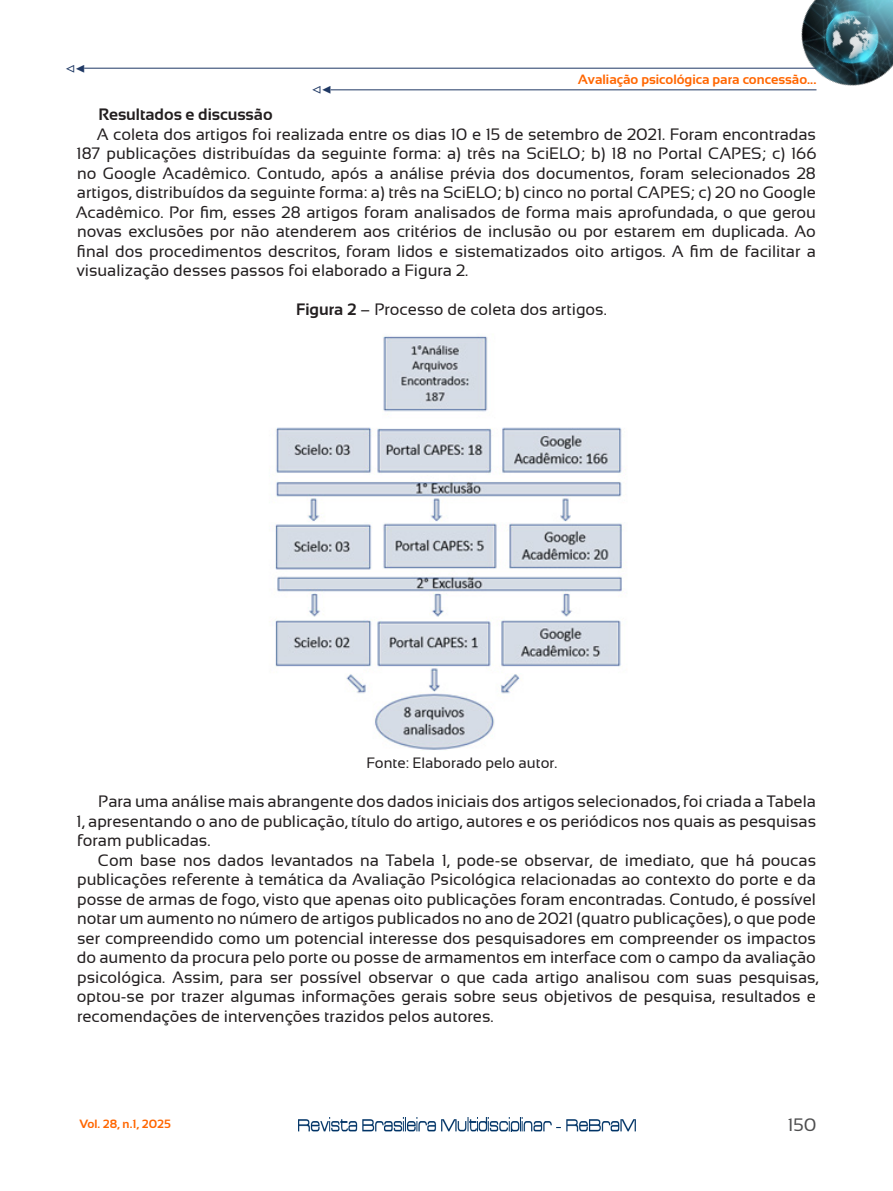
<style>
.page{position:relative;width:893px;height:1191px;background:#fff}
.page>*{position:absolute;margin:0;border:0;box-sizing:border-box;transform-origin:0 0}
.t1{font:18px "Sansation";color:#4f4f50}
.t2{font:16.5px/19.5px "Sansation";color:#231f20;text-align:justify}
.t3{font:700 16.5px "Sansation";color:#231f20}
.t4{font:16.5px "Minion Pro";color:#1f3864}
.t5{font:15px "Sansation";color:#231f20}
.t6{font:700 13.5px "Sansation";color:#f60}
.t7{font:700 12px "Sansation";color:#f60}
.s1{font-weight:700}
</style>
<div class="page">
<img style="left:298px;top:1117px;width:337px;height:14px">
<img style="left:770px;top:0;width:123px;height:91px">
<hr style="left:331px;top:90px;width:485px;height:1px;background:#1f3864">
<hr style="left:84px;top:68px;width:732px;height:1px;background:#1f3864">
<img style="left:275px;top:336px;width:348px;height:414px">
<p class="t4" style="left:65px;top:56px;width:21px">◁◀</p>
<p class="t4" style="left:312px;top:78px;width:21px">◁◀</p>
<p class="t6" style="left:578px;top:72px;width:240px">Avaliação psicológica para concessão...</p>
<p class="t3" style="left:98px;top:105px;width:176px">Resultados e discussão</p>
<p class="t2" style="left:76px;top:124px;width:742px;text-indent:21px">A coleta dos artigos foi realizada entre os dias 10 e 15 de setembro de 2021. Foram encontradas 187 publicações distribuídas da seguinte forma: a) três na SciELO; b) 18 no Portal CAPES; c) 166 no Google Acadêmico. Contudo, após a análise prévia dos documentos, foram selecionados 28 artigos, distribuídos da seguinte forma: a) três na SciELO; b) cinco no portal CAPES; c) 20 no Google Acadêmico. Por fim, esses 28 artigos foram analisados de forma mais aprofundada, o que gerou novas exclusões por não atenderem aos critérios de inclusão ou por estarem em duplicada. Ao final dos procedimentos descritos, foram lidos e sistematizados oito artigos. A fim de facilitar a visualização desses passos foi elaborado a Figura 2.</p>
<p class="t2" style="left:296px;top:300px;width:312px"><span class="s1">Figura 2</span> – Processo de coleta dos artigos.</p>
<p class="t5" style="left:366px;top:754px;width:192px">Fonte: Elaborado pelo autor.</p>
<p class="t2" style="left:76px;top:791px;width:741px;text-indent:22px">Para uma análise mais abrangente dos dados iniciais dos artigos selecionados, foi criada a Tabela 1, apresentando o ano de publicação, título do artigo, autores e os periódicos nos quais as pesquisas foram publicadas.</p>
<p class="t2" style="left:77px;top:850px;width:743px;text-align:left;text-indent:21px">Com base nos dados levantados na Tabela 1, pode-se observar, de imediato, que há poucas publicações referente à temática da Avaliação Psicológica relacionadas ao contexto do porte e da posse de armas de fogo, visto que apenas oito publicações foram encontradas. Contudo, é possível notar um aumento no número de artigos publicados no ano de 2021 (quatro publicações), o que pode ser compreendido como um potencial interesse dos pesquisadores em compreender os impactos do aumento da procura pelo porte ou posse de armamentos em interface com o campo da avaliação psicológica. Assim, para ser possível observar o que cada artigo analisou com suas pesquisas, optou-se por trazer algumas informações gerais sobre seus objetivos de pesquisa, resultados e recomendações de intervenções trazidos pelos autores.</p>
<p class="t7" style="left:79px;top:1117px;width:93px">Vol. 28, n.1, 2025</p>
<p class="t1" style="left:788px;top:1114px;width:30px">150</p>
</div>
